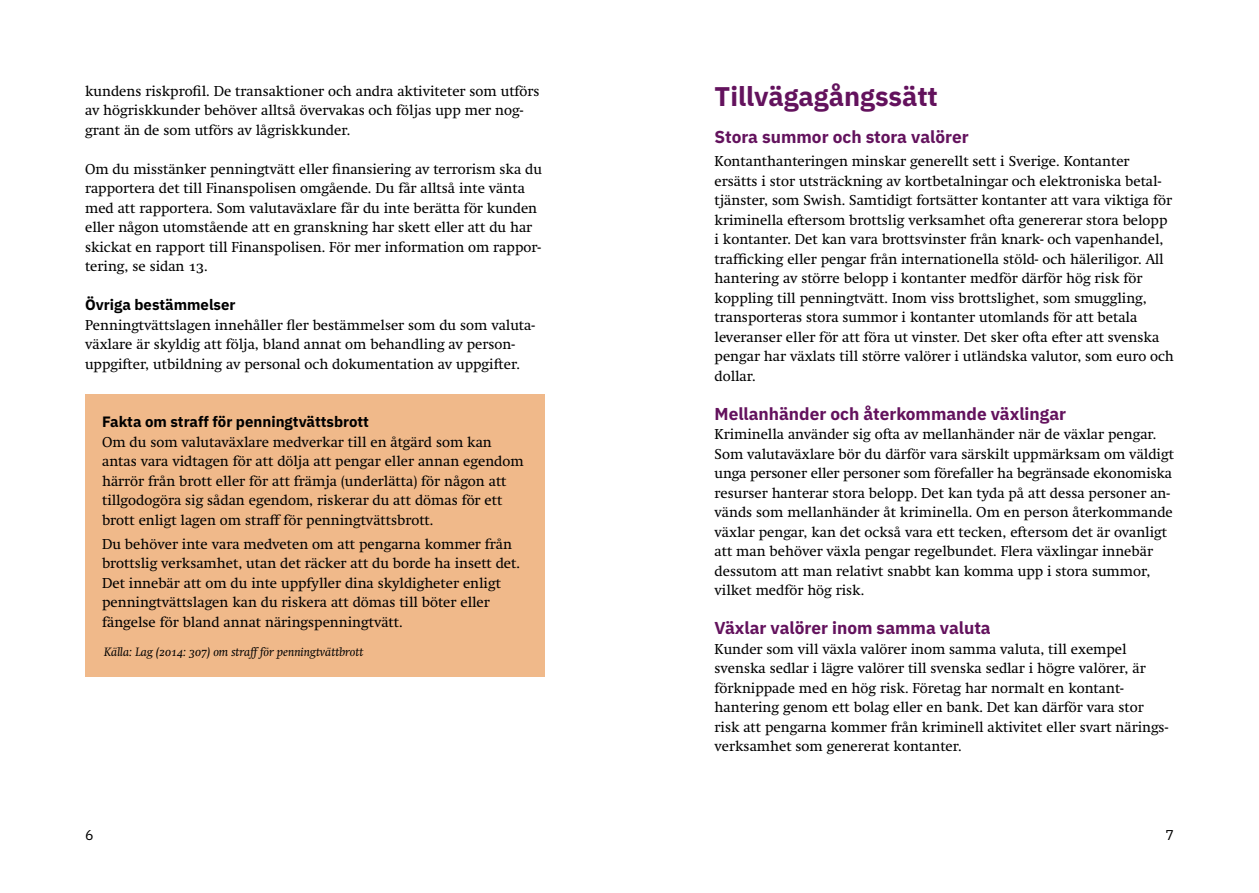
<style>
.page{position:relative;width:1259px;height:893px;background:#fff}
.page>*{position:absolute;margin:0;border:0;box-sizing:border-box;transform-origin:0 0}
.t1{font:700 27px "IBM Plex Sans";color:#63125d}
.t2{font:700 17.25px "IBM Plex Sans";color:#63125d}
.t3{font:700 15px "IBM Plex Sans";color:#000}
.t4{font:14.25px/19.5px "Nu Swift";color:#000}
.t5{font:14.25px "IBM Plex Sans";color:#000}
.t6{font:italic 12px "Nu Swift";color:#000}
</style>
<div class="page">
<div style="left:85px;top:394px;width:459px;height:283px;background:#f0b98a"></div>
<p class="t4" style="left:85px;top:81px;width:456px">kundens riskprofil. De transaktioner och andra aktiviteter som utförs av högriskkunder behöver alltså övervakas och följas upp mer nog&shy;grant än de som utförs av lågriskkunder.</p>
<p class="t4" style="left:85px;top:159px;width:458px">Om du misstänker penningtvätt eller finansiering av terrorism ska du rapportera det till Finanspolisen omgående. Du får alltså inte vänta med att rapportera. Som valutaväxlare får du inte berätta för kunden eller någon utomstående att en granskning har skett eller att du har skickat en rapport till Finanspolisen. För mer information om rappor&shy;tering, se sidan 13.</p>
<p class="t3" style="left:85px;top:293px;width:152px">Övriga bestämmelser</p>
<p class="t4" style="left:85px;top:315px;width:451px">Penningtvättslagen innehåller fler bestämmelser som du som valuta&shy;växlare är skyldig att följa, bland annat om behandling av person&shy;uppgifter, utbildning av personal och dokumentation av uppgifter.</p>
<p class="t3" style="left:102px;top:410px;width:268px">Fakta om straff för penningtvättsbrott</p>
<p class="t4" style="left:102px;top:432px;width:423px">Om du som valutaväxlare medverkar till en åtgärd som kan antas vara vidtagen för att dölja att pengar eller annan egendom härrör från brott eller för att främja (underlätta) för någon att tillgodogöra sig sådan egendom, riskerar du att dömas för ett brott enligt lagen om straff för penningtvättsbrott.</p>
<p class="t4" style="left:102px;top:534px;width:419px">Du behöver inte vara medveten om att pengarna kommer från brottslig verksamhet, utan det räcker att du borde ha insett det.<br>Det innebär att om du inte uppfyller dina skyldigheter enligt penningtvättslagen kan du riskera att dömas till böter eller fängelse för bland annat näringspenningtvätt.</p>
<p class="t6" style="left:104px;top:645px;width:261px">Källa: Lag (2014: 307) om straff för penningtvättbrott</p>
<h1 class="t1" style="left:714px;top:75px;width:225px">Tillvägagångssätt</h1>
<p class="t2" style="left:714px;top:123px;width:256px">Stora summor och stora valörer</p>
<p class="t4" style="left:714px;top:152px;width:461px">Kontanthanteringen minskar generellt sett i Sverige. Kontanter ersätts i stor utsträckning av kortbetalningar och elektroniska betal&shy;tjänster, som Swish. Samtidigt fortsätter kontanter att vara viktiga för kriminella eftersom brottslig verksamhet ofta genererar stora belopp i kontanter. Det kan vara brottsvinster från knark- och vapenhandel, trafficking eller pengar från internationella stöld- och häleriligor. All hantering av större belopp i kontanter medför därför hög risk för koppling till penningtvätt. Inom viss brottslighet, som smuggling, transporteras stora summor i kontanter utomlands för att betala leveranser eller för att föra ut vinster. Det sker ofta efter att svenska pengar har växlats till större valörer i utländska valutor, som euro och dollar.</p>
<p class="t2" style="left:714px;top:400px;width:353px">Mellanhänder och återkommande växlingar</p>
<p class="t4" style="left:714px;top:425px;width:461px">Kriminella använder sig ofta av mellanhänder när de växlar pengar.<br>Som valutaväxlare bör du därför vara särskilt uppmärksam om väldigt unga personer eller personer som förefaller ha begränsade ekonomiska resurser hanterar stora belopp. Det kan tyda på att dessa personer an&shy;vänds som mellanhänder åt kriminella. Om en person återkommande växlar pengar, kan det också vara ett tecken, eftersom det är ovanligt att man behöver växla pengar regelbundet. Flera växlingar innebär dessutom att man relativt snabbt kan komma upp i stora summor, vilket medför hög risk.</p>
<p class="t2" style="left:714px;top:615px;width:278px">Växlar valörer inom samma valuta</p>
<p class="t4" style="left:714px;top:639px;width:455px">Kunder som vill växla valörer inom samma valuta, till exempel svenska sedlar i lägre valörer till svenska sedlar i högre valörer, är förknippade med en hög risk. Företag har normalt en kontant&shy;hantering genom ett bolag eller en bank. Det kan därför vara stor risk att pengarna kommer från kriminell aktivitet eller svart närings&shy;verksamhet som genererat kontanter.</p>
<p class="t5" style="left:85px;top:824px;width:10px">6</p>
<p class="t5" style="left:1165px;top:824px;width:10px">7</p>
</div>
